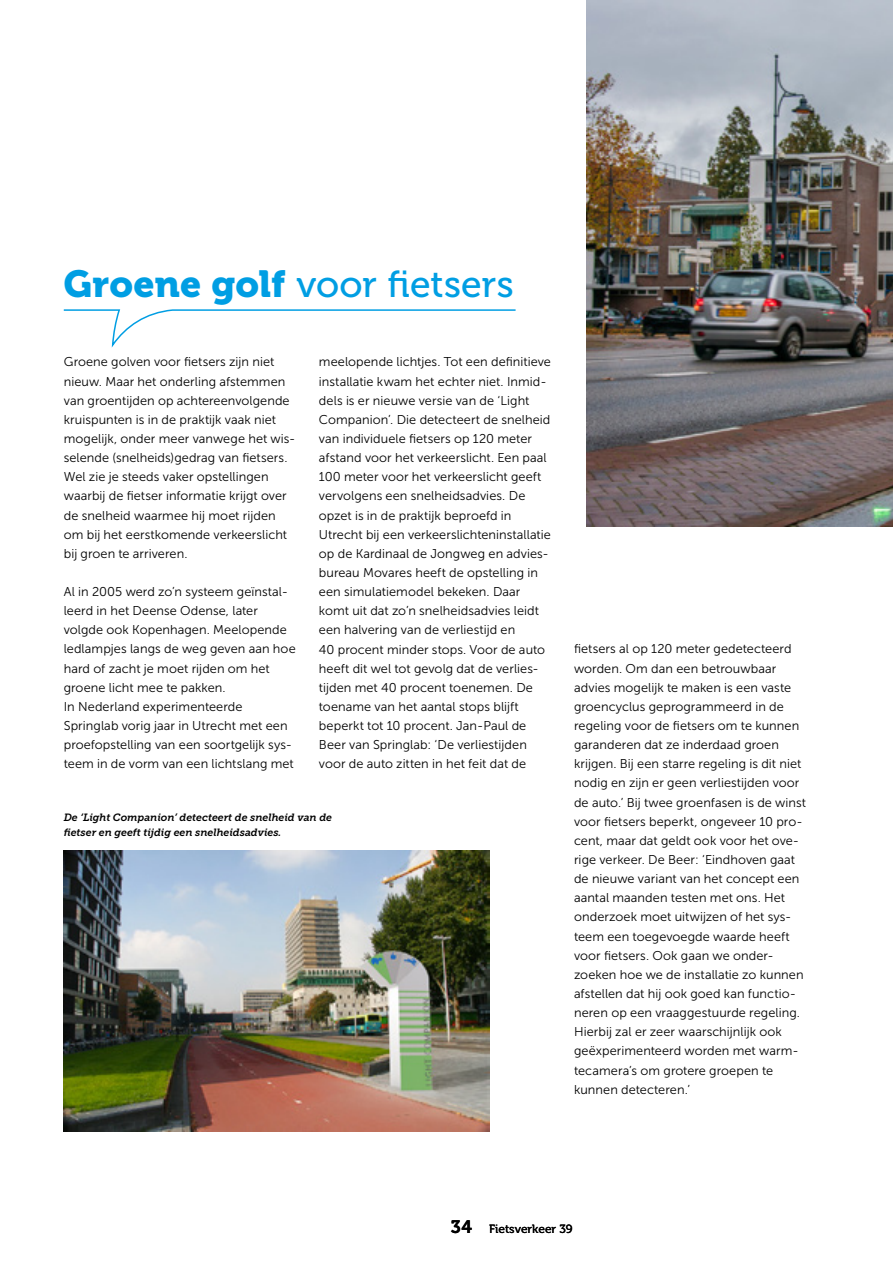
<style>
.page{position:relative;width:893px;height:1263px;background:#fff}
.page>*{position:absolute;margin:0;border:0;box-sizing:border-box;transform-origin:0 0}
.t1{font:37.5px "Museo 500";color:#009ee3}
.t2{font:12.75px/19.2px "Museo Sans 300";letter-spacing:.005em;color:#000}
.t3{font:12px "Museo 500";color:#000}
.t4{font:italic 10.5px/15px "Museo Slab 700";color:#000}
.s1{font-family:"Museo 900"}
.s2{font-family:"Museo 700";font-size:18px}
</style>
<div class="page">
<img style="left:64px;top:851px;width:425px;height:280px">
<img style="left:587px;top:0;width:306px;height:526px">
<svg style="left:63px;top:309px;width:453px;height:39px"></svg>
<h1 class="t1" style="left:64px;top:263px;width:451px"><span class="s1">Groene golf</span> voor fietsers</h1>
<p class="t2" style="left:64px;top:352px;width:233px">Groene golven voor fietsers zijn niet nieuw. Maar het onderling afstemmen van groentijden op achtereenvolgende kruispunten is in de praktijk vaak niet mogelijk, onder meer vanwege het wis&shy;selende (snelheids)gedrag van fietsers.<br>Wel zie je steeds vaker opstellingen waarbij de fietser informatie krijgt over de snelheid waarmee hij moet rijden om bij het eerstkomende verkeerslicht bij groen te arriveren.</p>
<p class="t2" style="left:64px;top:582px;width:233px">Al in 2005 werd zo’n systeem geïnstal&shy;leerd in het Deense Odense, later volgde ook Kopenhagen. Meelopende ledlampjes langs de weg geven aan hoe hard of zacht je moet rijden om het groene licht mee te pakken.<br>In Nederland experimenteerde Springlab vorig jaar in Utrecht met een proefopstelling van een soortgelijk sys&shy;teem in de vorm van een lichtslang met</p>
<p class="t2" style="left:319px;top:353px;width:233px">meelopende lichtjes. Tot een definitieve installatie kwam het echter niet. Inmid&shy;dels is er nieuwe versie van de ‘Light Companion’. Die detecteert de snelheid van individuele fietsers op 120 meter afstand voor het verkeerslicht. Een paal 100 meter voor het verkeerslicht geeft vervolgens een snelheidsadvies. De opzet is in de praktijk beproefd in Utrecht bij een verkeerslichteninstallatie op de Kardinaal de Jongweg en advies&shy;bureau Movares heeft de opstelling in een simulatiemodel bekeken. Daar komt uit dat zo’n snelheidsadvies leidt een halvering van de verliestijd en<br>40 procent minder stops. Voor de auto heeft dit wel tot gevolg dat de verlies&shy;tijden met 40 procent toenemen. De toename van het aantal stops blijft beperkt tot 10 procent. Jan-Paul de Beer van Springlab: ‘De verliestijden voor de auto zitten in het feit dat de</p>
<p class="t4" style="left:64px;top:810px;width:270px">De ‘Light Companion’ detecteert de snelheid van de fietser en geeft tijdig een snelheidsadvies.</p>
<p class="t2" style="left:574px;top:639px;width:234px">fietsers al op 120 meter gedetecteerd worden. Om dan een betrouwbaar advies mogelijk te maken is een vaste groencyclus geprogrammeerd in de regeling voor de fietsers om te kunnen garanderen dat ze inderdaad groen krijgen. Bij een starre regeling is dit niet nodig en zijn er geen verliestijden voor de auto.’ Bij twee groenfasen is de winst voor fietsers beperkt, ongeveer 10 pro&shy;cent, maar dat geldt ook voor het ove&shy;rige verkeer. De Beer: ‘Eindhoven gaat de nieuwe variant van het concept een aantal maanden testen met ons. Het onderzoek moet uitwijzen of het sys&shy;teem een toegevoegde waarde heeft voor fietsers. Ook gaan we onder&shy;zoeken hoe we de installatie zo kunnen afstellen dat hij ook goed kan functio&shy;neren op een vraaggestuurde regeling.<br>Hierbij zal er zeer waarschijnlijk ook geëxperimenteerd worden met warm&shy;tecamera’s om grotere groepen te kunnen detecteren.’</p>
<p class="t3" style="left:451px;top:1222px;width:123px"><span class="s2">34</span> Fietsverkeer 39</p>
</div>
